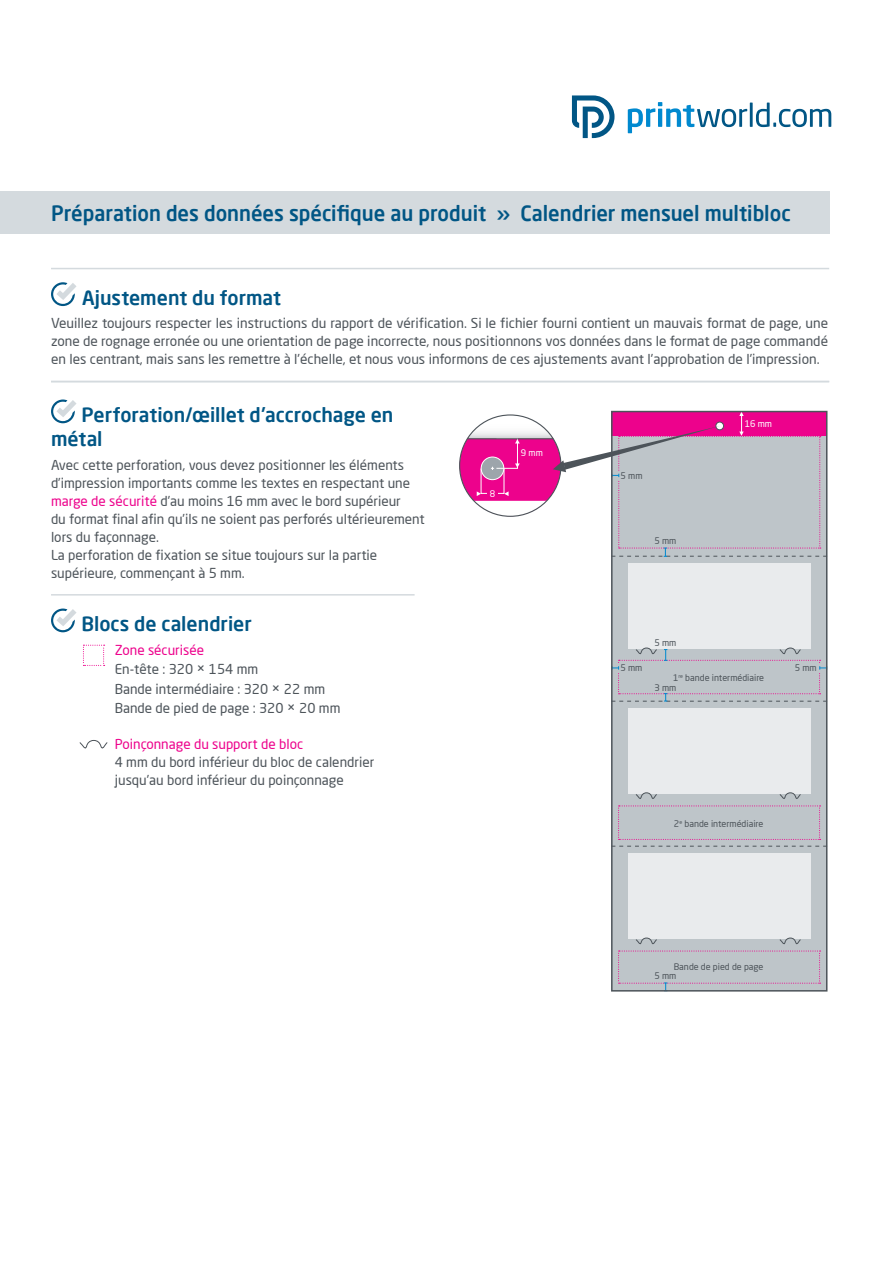
<style>
.page{position:relative;width:893px;height:1263px;background:#fff}
.page>*{position:absolute;margin:0;border:0;box-sizing:border-box;transform-origin:0 0}
.t1{font:500 21px "Neo Sans Pro";color:#015685;scale:.96 1}
.t2{font:500 19.5px/24px "Neo Sans Pro";color:#015685}
.t3{font:13.5px/18px "Neo Sans Pro";color:#4d545a}
.t4{font:13.5px "Neo Sans Pro";color:#ed028c}
.t5{font:9px/10.1px "Neo Sans Pro";color:#4d545a}
.t6{font:9px "Neo Sans Pro";color:#fff}
.s1{color:#ed028c}
.s2{font-size:15px}
</style>
<div class="page">
<svg style="left:628px;top:102px;width:203px;height:31px"></svg>
<svg style="left:572px;top:96px;width:42px;height:42px"></svg>
<div style="left:0;top:191px;width:829px;height:43px;background:#d4dade"></div>
<hr style="left:51px;top:268px;width:778px;height:1px;background:#d4dade">
<svg style="left:51px;top:282px;width:26px;height:24px"></svg>
<div style="left:612px;top:411px;width:215px;height:580px;background:#bec5c9"></div>
<svg style="left:614px;top:846px;width:210px;height:1px"></svg>
<div style="left:628px;top:564px;width:182px;height:85px;background:#e9ebed"></div>
<div style="left:628px;top:709px;width:182px;height:85px;background:#e9ebed"></div>
<div style="left:628px;top:854px;width:182px;height:85px;background:#e9ebed"></div>
<svg style="left:614px;top:647px;width:210px;height:55px"></svg>
<svg style="left:83px;top:645px;width:22px;height:21px"></svg>
<svg style="left:79px;top:740px;width:29px;height:9px"></svg>
<svg style="left:460px;top:414px;width:364px;height:143px"></svg>
<svg style="left:618px;top:792px;width:203px;height:48px"></svg>
<div style="left:665px;top:817px;width:107px;height:12px;background:#bec5c9"></div>
<svg style="left:618px;top:937px;width:203px;height:51px"></svg>
<div style="left:611px;top:411px;width:216px;height:580px;border:2px solid #4d545a"></div>
<hr style="left:51px;top:381px;width:778px;height:1px;background:#d4dade">
<svg style="left:51px;top:399px;width:26px;height:24px"></svg>
<hr style="left:51px;top:594px;width:364px;height:1px;background:#d4dade">
<svg style="left:51px;top:608px;width:26px;height:24px"></svg>
<h1 class="t1" style="left:51px;top:200px;width:772px">Préparation des données spécifique au produit » Calendrier mensuel multibloc</h1>
<h2 class="t2" style="left:82px;top:285px;width:200px">Ajustement du format</h2>
<p class="t3" style="left:51px;top:314px;width:779px;text-align:justify">Veuillez toujours respecter les instructions du rapport de vérification. Si le fichier fourni contient un mauvais format de page, une zone de rognage erronée ou une orientation de page incorrecte, nous positionnons vos données dans le format de page commandé en les centrant, mais sans les remettre à l’échelle, et nous vous informons de ces ajustements avant l’approbation de l’impression.</p>
<h2 class="t2" style="left:51px;top:402px;width:344px;text-indent:30px">Perforation/œillet d’accrochage en métal</h2>
<p class="t3" style="left:51px;top:455px;width:375px">Avec cette perforation, vous devez positionner les éléments d’impression importants comme les textes en respectant une <span class="s1">marge de sécurité</span> d’au moins 16 mm avec le bord supérieur<br>du format final afin qu’ils ne soient pas perforés ultérieurement lors du façonnage.<br>La perforation de fixation se situe toujours sur la partie supérieure, commençant à 5 mm.</p>
<h2 class="t2" style="left:81px;top:611px;width:172px">Blocs de calendrier</h2>
<p class="t3" style="left:115px;top:640px;width:227px;line-height:19.5px"><span class="s1">Zone sécurisée<br></span>En-tête : 320 <span class="s2">×</span> 154 mm<br>Bande intermédiaire : 320 <span class="s2">×</span> 22 mm<br>Bande de pied de page : 320 <span class="s2">×</span> 20 mm</p>
<p class="t4" style="left:115px;top:736px;width:190px">Poinçonnage du support de bloc</p>
<p class="t3" style="left:115px;top:753px;width:261px">4 mm du bord inférieur du bloc de calendrier jusqu’au bord inférieur du poinçonnage</p>
<p class="t6" style="left:490px;top:488px;width:7px">8</p>
<p class="t6" style="left:521px;top:447px;width:24px">9 mm</p>
<p class="t5" style="left:621px;top:471px;width:24px">5 mm</p>
<p class="t5" style="left:654px;top:535px;width:24px">5 mm</p>
<p class="t6" style="left:745px;top:418px;width:29px">16 mm</p>
<p class="t5" style="left:620px;top:662px;width:24px">5 mm</p>
<p class="t5" style="left:654px;top:637px;width:24px">5 mm</p>
<p class="t5" style="left:654px;top:672px;width:111px;text-indent:19px">1<sup>re</sup> bande intermédiaire<br>3 mm</p>
<p class="t5" style="left:795px;top:662px;width:24px">5 mm</p>
<p class="t5" style="left:674px;top:818px;width:91px">2<sup>e</sup> bande intermédiaire</p>
<p class="t5" style="left:674px;top:962px;width:91px">Bande de pied de page</p>
<p class="t5" style="left:654px;top:971px;width:24px">5 mm</p>
</div>
